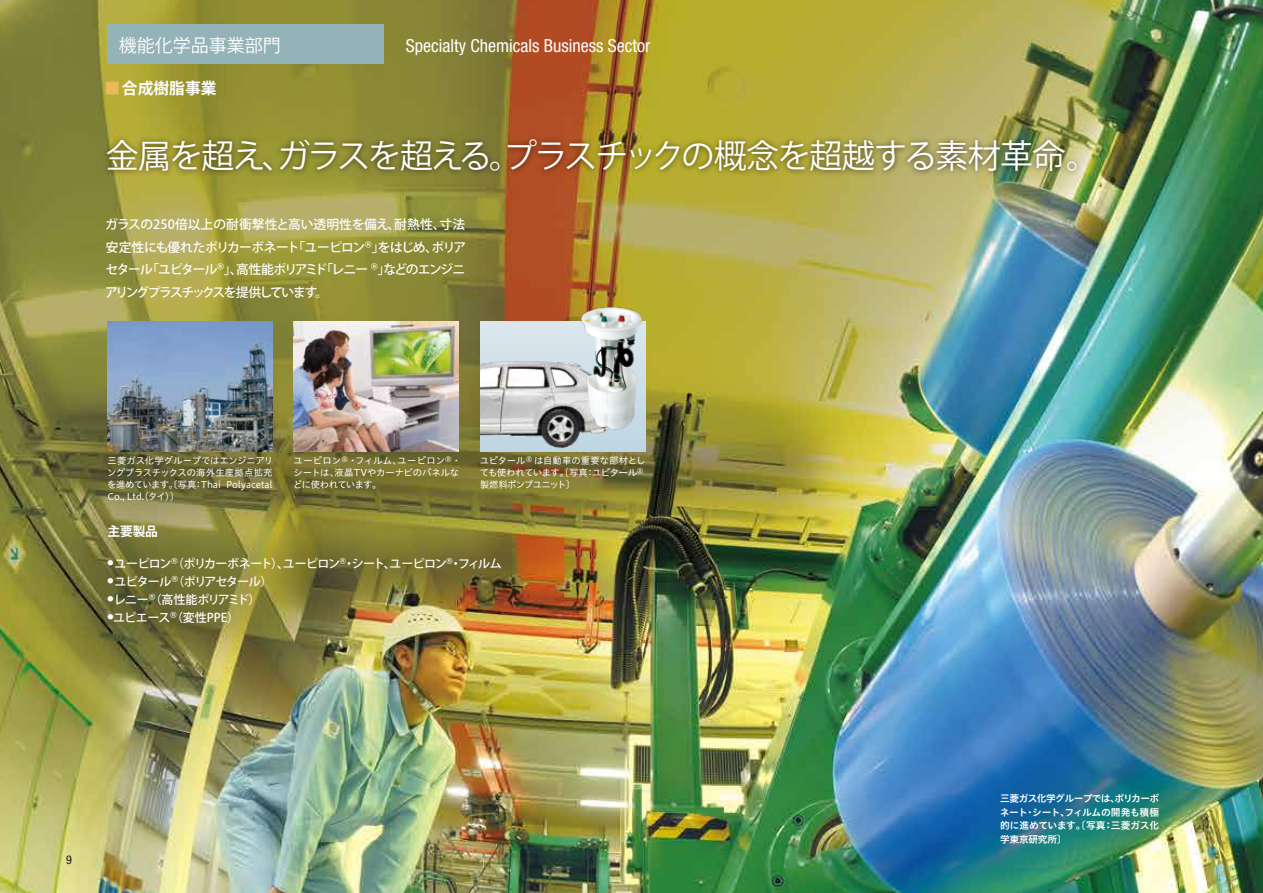
<style>
.page{position:relative;width:1263px;height:893px;background:#fff}
.page>*{position:absolute;margin:0;border:0;box-sizing:border-box;transform-origin:0 0}
.t1{font:33px "Koz Go Pro";letter-spacing:-.05em;color:#fff}
.t2{font:condensed 18px "Helvetica Neue LT Std";color:#fff}
.t3{font:18px "Koz Go Pro";color:#fff}
.t4{font:700 15.75px "Koz Go Pro";color:#fff}
.t5{font:500 12.75px/22.5px "Koz Go Pro";letter-spacing:-.105em;color:#fff;text-align:justify}
.t6{font:700 12.75px "Koz Go Pro";color:#fff}
.t7{font:500 12px "Koz Go Pro";letter-spacing:-.05em;color:#fff}
.t8{font:500 12px "Koz Go Pro";letter-spacing:-.085em;color:#fff}
.t9{font:500 12px "Koz Go Pro";letter-spacing:-.03em;color:#fff}
.t10{font:500 12px "Koz Go Pro";letter-spacing:-.02em;color:#fff}
.t11{font:condensed 12px "Helvetica Neue LT Std";color:#221815}
.t12{font:9.75px/13.5px "Hiragino UD Sans Std W6";letter-spacing:-.03em;color:#fff;text-align:justify}
.t13{font:9.3px/12px "Hiragino UD Sans Std W4";letter-spacing:-.015em;color:#fff;text-align:justify}
.s1{color:#e8bb5a}
</style>
<div class="page">
<img style="left:0;top:0;width:1263px;height:893px">
<img style="left:294px;top:322px;width:165px;height:129px">
<img style="left:108px;top:322px;width:165px;height:129px">
<svg style="left:531px;top:316px;width:45px;height:6px"></svg>
<img style="left:97px;top:130px;width:1002px;height:59px">
<div style="left:480px;top:322px;width:165px;height:129px;background:#d7e4ec"></div>
<img style="left:480px;top:361px;width:165px;height:104px">
<img style="left:576px;top:301px;width:73px;height:132px">
<div style="left:107px;top:24px;width:277px;height:40px;background:#94b3b8"></div>
<h2 class="t3" style="left:119px;top:33px;width:163px">機能化学品事業部門</h2>
<h2 class="t2" style="left:406px;top:35px;width:246px">Specialty Chemicals Business Sector</h2>
<h3 class="t4" style="left:105px;top:79px;width:113px"><span class="s1">■</span>合成樹脂事業</h3>
<h1 class="t1" style="left:106px;top:135px;width:994px">金属を超え、ガラスを超える。プラスチックの概念を超越する素材革命。</h1>
<h3 class="t5" style="left:105px;top:214px;width:363px">ガラスの250倍以上の耐衝撃性と高い透明性を備え、耐熱性、寸法安定性にも優れたポリカーボネート「ユーピロン®」をはじめ、ポリアセタール「ユピタール®」、高性能ポリアミド「レニー ®」などのエンジニアリングプラスチックスを提供しています。</h3>
<p class="t13" style="left:107px;top:454px;width:168px">三菱ガス化学グループではエンジニアリングプラスチックスの海外生産拠点拡充を進めています。〔写真：Thai Polyacetal Co., Ltd.(タイ）〕</p>
<p class="t13" style="left:293px;top:454px;width:169px;text-align:left">ユーピロン®・フィルム、ユーピロン®・シートは、液晶TVやカーナビのパネルなどに使われています。</p>
<p class="t13" style="left:480px;top:454px;width:168px">ユピタール®は自動車の重要な部材としても使われています。〔写真：ユピタール®製燃料ポンプユニット〕</p>
<h3 class="t6" style="left:107px;top:523px;width:52px">主要製品</h3>
<p class="t7" style="left:107px;top:555px;width:396px"><sup>●</sup> ユーピロン®（ポリカーボネート）、ユーピロン®・シート、ユーピロン®・フィルム</p>
<p class="t8" style="left:107px;top:573px;width:167px"><sup>●</sup> ユピタール®（ポリアセタール）</p>
<p class="t9" style="left:107px;top:591px;width:154px"><sup>●</sup> レニー®（高性能ポリアミド）</p>
<p class="t10" style="left:107px;top:609px;width:133px"><sup>●</sup>ユピエース®（変性PPE）</p>
<p class="t11" style="left:66px;top:852px;width:7px">9</p>
<p class="t12" style="left:1000px;top:791px;width:161px">三菱ガス化学グループでは、ポリカーボネート・シート、フィルムの開発も積極的に進めています。〔写真：三菱ガス化学東京研究所〕</p>
</div>
